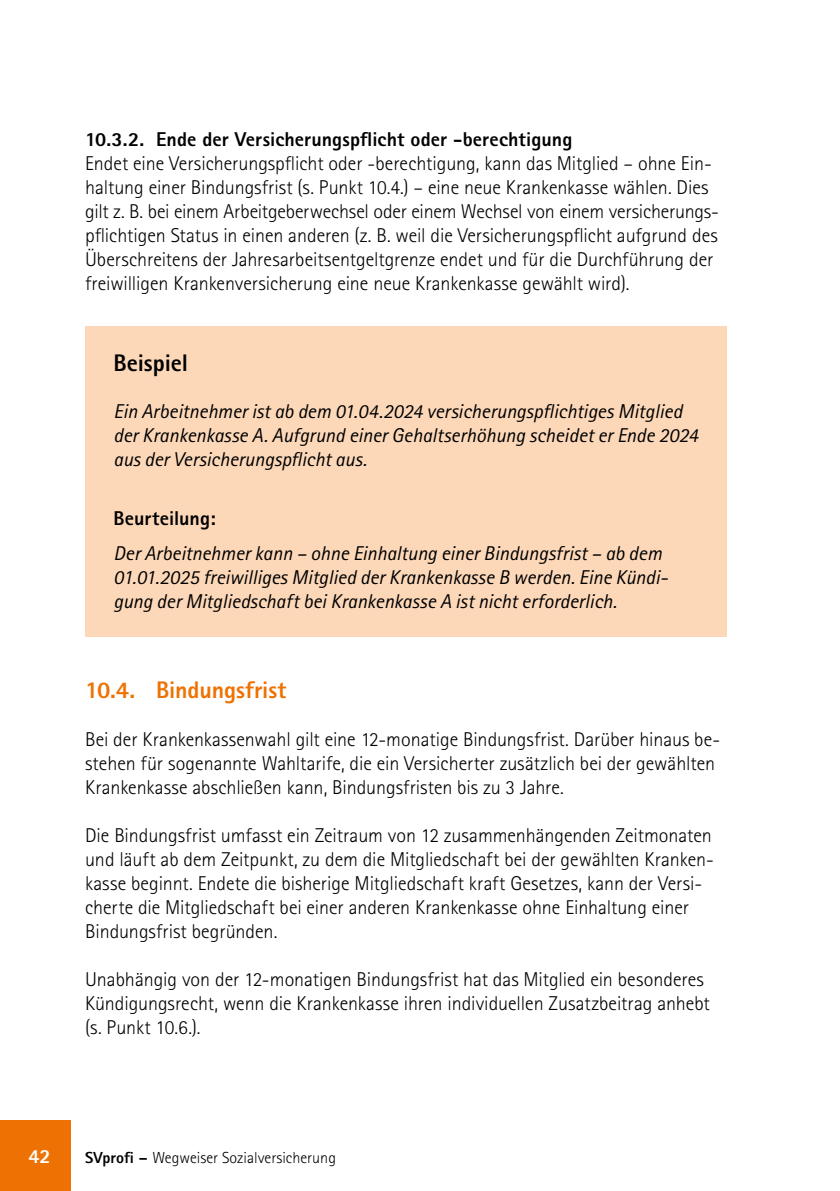
<style>
.page{position:relative;width:840px;height:1191px;background:#fff}
.page>*{position:absolute;margin:0;border:0;box-sizing:border-box;transform-origin:0 0}
.t1{font:800 24px "Rotis Sans Serif Std";letter-spacing:-.005em;color:#ee7203}
.t2{font:800 24px "Rotis Sans Serif Std";letter-spacing:-.005em;color:#000}
.t3{font:300 20px/24px "Rotis Sans Serif Std";letter-spacing:-.005em;color:#000}
.t4{font:italic 20px/24px "Rotis Sans Serif Std";letter-spacing:-.005em;color:#000}
.t5{font:800 20px "Rotis Sans Serif Std";letter-spacing:.005em;color:#000}
.t6{font:800 20px "Rotis Sans Serif Std";color:#fff}
.t7{font:300 16px "Rotis Sans Serif Std";color:#000}
.s1{font-weight:800}
</style>
<div class="page">
<div style="left:0;top:1120px;width:71px;height:71px;background:#ee7203"></div>
<div style="left:85px;top:326px;width:641px;height:311px;background:#fcd8b9"></div>
<p class="t5" style="left:85px;top:126px;width:488px">10.3.2. Ende der Versicherungspflicht oder -berechtigung</p>
<p class="t3" style="left:85px;top:151px;width:634px">Endet eine Versicherungspflicht oder -berechtigung, kann das Mitglied – ohne Ein&shy;haltung einer Bindungsfrist (s. Punkt 10.4.) – eine neue Krankenkasse wählen. Dies gilt z. B. bei einem Arbeitgeberwechsel oder einem Wechsel von einem versicherungs&shy;pflichtigen Status in einen anderen (z. B. weil die Versicherungspflicht aufgrund des Überschreitens der Jahresarbeitsentgeltgrenze endet und für die Durchführung der freiwilligen Krankenversicherung eine neue Krankenkasse gewählt wird).</p>
<p class="t2" style="left:113px;top:347px;width:76px">Beispiel</p>
<p class="t4" style="left:113px;top:399px;width:585px">Ein Arbeitnehmer ist ab dem 01.04.2024 versicherungspflichtiges Mitglied der Krankenkasse A. Aufgrund einer Gehaltserhöhung scheidet er Ende 2024 aus der Versicherungspflicht aus.</p>
<p class="t5" style="left:113px;top:505px;width:103px">Beurteilung:</p>
<p class="t4" style="left:113px;top:542px;width:556px">Der Arbeitnehmer kann – ohne Einhaltung einer Bindungsfrist – ab dem<br>01.01.2025 freiwilliges Mitglied der Krankenkasse B werden. Eine Kündi&shy;gung der Mitgliedschaft bei Krankenkasse A ist nicht erforderlich.</p>
<p class="t1" style="left:85px;top:674px;width:202px">10.4. Bindungsfrist</p>
<p class="t3" style="left:85px;top:727px;width:636px">Bei der Krankenkassenwahl gilt eine 12-monatige Bindungsfrist. Darüber hinaus be&shy;stehen für sogenannte Wahltarife, die ein Versicherter zusätzlich bei der gewählten<br>Krankenkasse abschließen kann, Bindungsfristen bis zu 3 Jahre.</p>
<p class="t3" style="left:85px;top:823px;width:628px">Die Bindungsfrist umfasst ein Zeitraum von 12 zusammenhängenden Zeitmonaten und läuft ab dem Zeitpunkt, zu dem die Mitgliedschaft bei der gewählten Kranken&shy;kasse beginnt. Endete die bisherige Mitgliedschaft kraft Gesetzes, kann der Versi&shy;cherte die Mitgliedschaft bei einer anderen Krankenkasse ohne Einhaltung einer Bindungsfrist begründen.</p>
<p class="t3" style="left:85px;top:967px;width:626px">Unabhängig von der 12-monatigen Bindungsfrist hat das Mitglied ein besonderes<br>Kündigungsrecht, wenn die Krankenkasse ihren individuellen Zusatzbeitrag anhebt (s. Punkt 10.6.).</p>
<p class="t6" style="left:28px;top:1143px;width:24px">42</p>
<p class="t7" style="left:85px;top:1148px;width:252px"><span class="s1">SVprofi –</span> Wegweiser Sozialversicherung</p>
</div>
